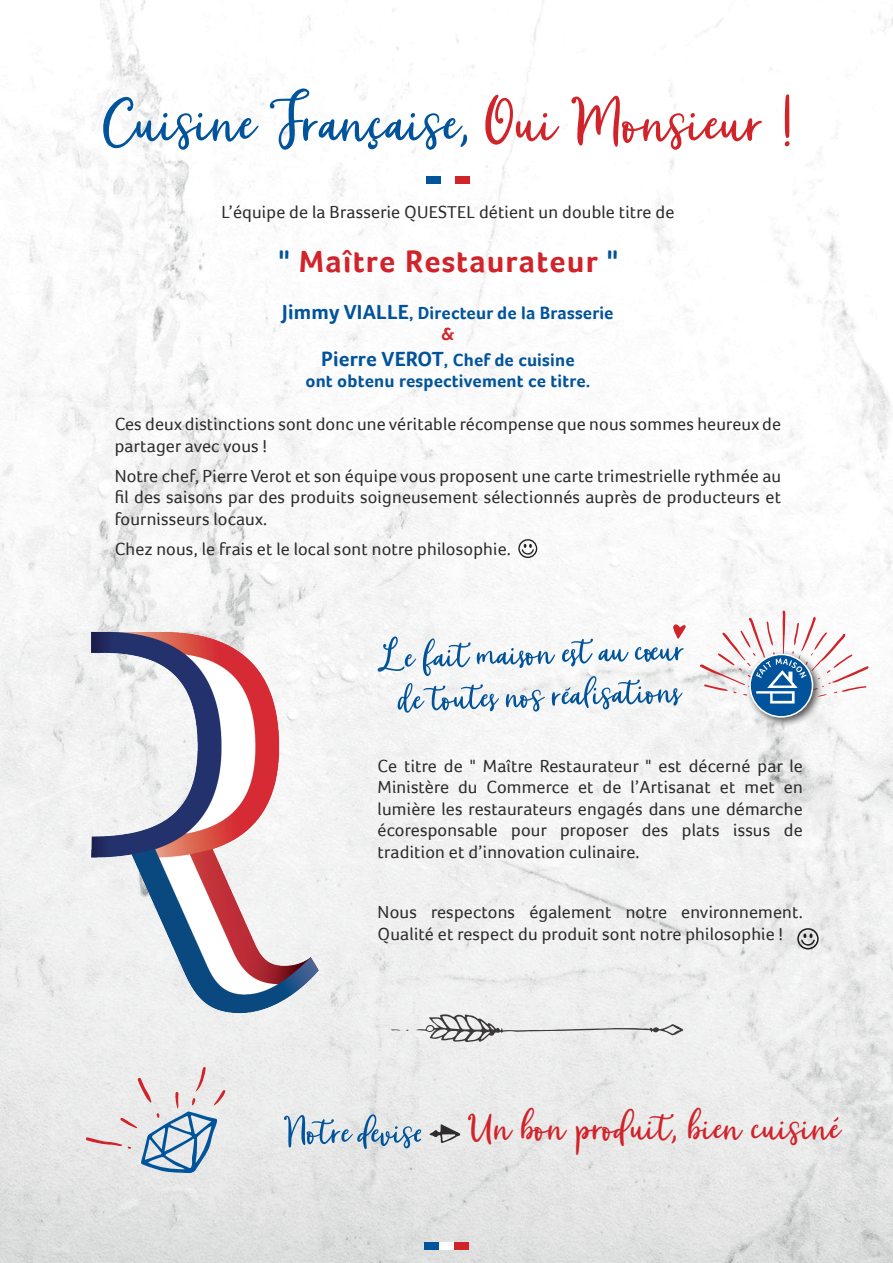
<style>
.page{position:relative;width:893px;height:1263px;background:#fff}
.page>*{position:absolute;margin:0;border:0;box-sizing:border-box;transform-origin:0 0}
.t1{font:70.65px "Quantylus";letter-spacing:.01em;color:#01539b}
.t2{font:45.9px "Quantylus";letter-spacing:.01em;color:#d1232a}
.t3{font:700 31.5px "Foco";letter-spacing:.04em;color:#d1232a}
.t4{font:18px/21.6px "Foco";letter-spacing:.01em;color:#2e2b2c}
.t5{font:700 18px/21.6px "Foco";letter-spacing:.01em;color:#01539b;text-align:center}
.s1{color:#d1232a}
.s2{color:#01539b}
.s3{font-size:21px}
</style>
<div class="page">
<img style="left:0;top:0;width:893px;height:1263px">
<div style="left:439px;top:1242px;width:15px;height:7px;background:#fff"></div>
<div style="left:454px;top:1242px;width:14px;height:7px;background:#d1232a"></div>
<div style="left:425px;top:1242px;width:14px;height:7px;background:#01539b"></div>
<svg style="left:367px;top:138px;width:12px;height:12px"></svg>
<svg style="left:86px;top:1067px;width:139px;height:106px;background:#d2d6dc"></svg>
<div style="left:440px;top:176px;width:15px;height:8px;background:#fff"></div>
<div style="left:455px;top:176px;width:15px;height:8px;background:#d1232a"></div>
<div style="left:426px;top:176px;width:14px;height:8px;background:#01539b"></div>
<svg style="left:377px;top:636px;width:39px;height:36px"></svg>
<svg style="left:422px;top:638px;width:49px;height:38px"></svg>
<svg style="left:477px;top:648px;width:78px;height:20px"></svg>
<svg style="left:562px;top:639px;width:67px;height:27px"></svg>
<svg style="left:397px;top:683px;width:102px;height:30px"></svg>
<svg style="left:506px;top:690px;width:39px;height:21px"></svg>
<svg style="left:635px;top:647px;width:49px;height:15px"></svg>
<svg style="left:552px;top:676px;width:130px;height:33px"></svg>
<svg style="left:673px;top:624px;width:13px;height:15px"></svg>
<div style="left:746px;top:650px;width:77px;height:78px;background:#231f20;opacity:.75"></div>
<svg style="left:750px;top:654px;width:62px;height:63px"></svg>
<svg style="left:700px;top:611px;width:169px;height:92px"></svg>
<svg style="left:416px;top:1014px;width:268px;height:28px"></svg>
<svg style="left:391px;top:1029px;width:18px;height:2px"></svg>
<svg style="left:284px;top:1114px;width:137px;height:35px;background:#b8c9d7"></svg>
<svg style="left:430px;top:1124px;width:30px;height:19px"></svg>
<svg style="left:833px;top:1117px;width:5px;height:4px"></svg>
<img style="left:64px;top:611px;width:271px;height:417px">
<svg style="left:797px;top:928px;width:22px;height:21px"></svg>
<svg style="left:515px;top:539px;width:22px;height:19px"></svg>
<h1 class="t1" style="left:103px;top:77px;width:691px">Cuisine Francaise, <span class="s1">Oui Monsieur !</span></h1>
<p class="t4" style="left:221px;top:201px;width:454px">L’équipe de la Brasserie QUESTEL détient un double titre de</p>
<h3 class="t3" style="left:278px;top:243px;width:341px"><span class="s2">"</span> Maître Restaurateur <span class="s2">"</span></h3>
<p class="t5" style="left:282px;top:302px;width:333px"><span class="s3">Jimmy VIALLE</span>, Directeur de la Brasserie <span class="s1">&amp;</span></p>
<p class="t5" style="left:305px;top:349px;width:286px"><span class="s3">Pierre VEROT</span>, Chef de cuisine ont obtenu respectivement ce titre.</p>
<p class="t4" style="left:115px;top:413px;width:668px">Ces deux distinctions sont donc une véritable récompense que nous sommes heureux de partager avec vous !</p>
<p class="t4" style="left:115px;top:465px;width:668px;text-align:justify">Notre chef, Pierre Verot et son équipe vous proposent une carte trimestrielle rythmée au fil des saisons par des produits soigneusement sélectionnés auprès de producteurs et fournisseurs locaux.</p>
<p class="t4" style="left:115px;top:538px;width:398px">Chez nous, le frais et le local sont notre philosophie.</p>
<p class="t4" style="left:378px;top:755px;width:427px;text-align:justify">Ce titre de " Maître Restaurateur " est décerné par le Ministère du Commerce et de l’Artisanat et met en lumière les restaurateurs engagés dans une démarche écoresponsable pour proposer des plats issus de tradition et d’innovation culinaire.</p>
<p class="t4" style="left:378px;top:901px;width:427px">Nous respectons également notre environnement.<br>Qualité et respect du produit sont notre philosophie !</p>
<h2 class="t2" style="left:468px;top:1098px;width:373px">Un bon produit, bien cuisine</h2>
</div>
